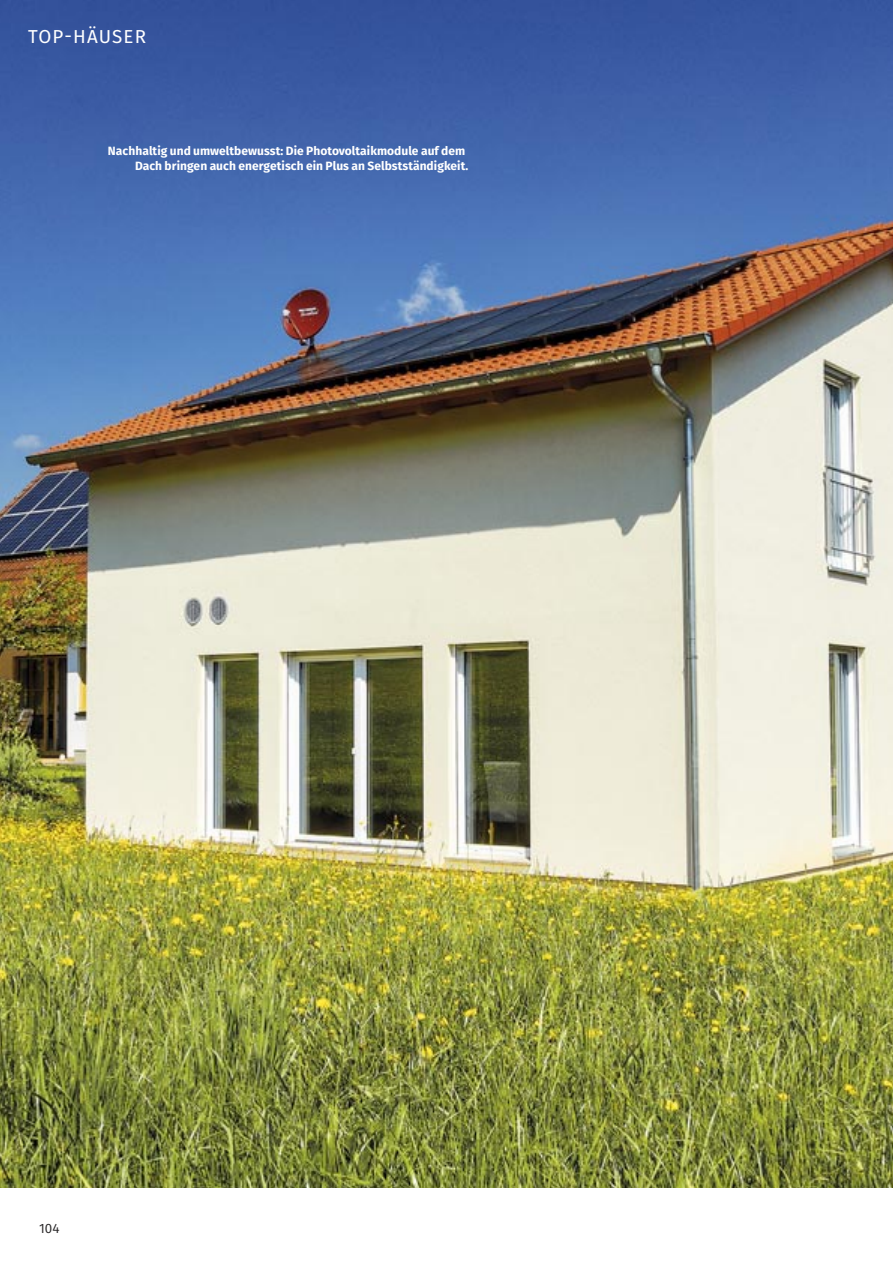
<style>
.page{position:relative;width:893px;height:1263px;background:#fff}
.page>*{position:absolute;margin:0;border:0;box-sizing:border-box;transform-origin:0 0}
.t1{font:18.75px "Fira Sans";letter-spacing:.06em;color:#fff}
.t2{font:13.5px "Fira Sans";color:#272526}
.t3{font:700 12px/15px "Fira Sans";letter-spacing:.005em;color:#fff;text-align:right}
</style>
<div class="page">
<img style="left:0;top:0;width:893px;height:1187px">
<p class="t1" style="left:28px;top:23px;width:119px">TOP-HÄUSER</p>
<p class="t3" style="left:108px;top:144px;width:362px">Nachhaltig und umweltbewusst: Die Photovoltaikmodule auf dem<br>Dach bringen auch energetisch ein Plus an Selbstständigkeit.</p>
<p class="t2" style="left:39px;top:1223px;width:22px">104</p>
</div>
